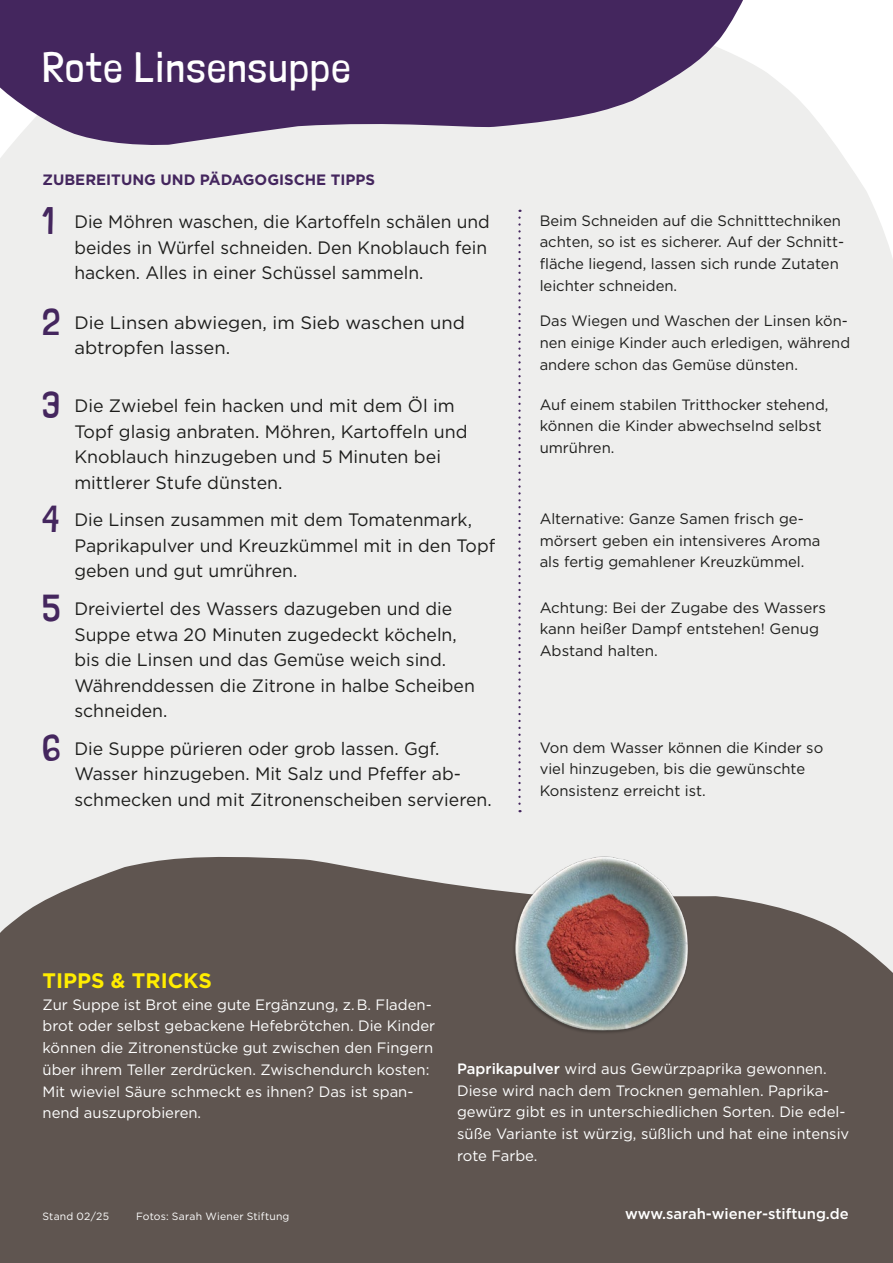
<style>
.page{position:relative;width:893px;height:1263px;background:#fff}
.page>*{position:absolute;margin:0;border:0;box-sizing:border-box;transform-origin:0 0}
.t1{font:300 42px "Londrina Solid";letter-spacing:.05em;color:#fff}
.t2{font:700 21px "Gotham";color:#ffed00}
.t3{font:18px/25.5px "Gotham";color:#1d1d1b}
.t4{font:15px/21.8px "Gotham";color:#1d1d1b}
.t5{font:15px/21.8px "Gotham";color:#fff}
.t6{font:700 15px "Gotham";color:#44265e}
.t7{font:500 15px "Gotham";color:#fff}
.t8{font:10.5px "Gotham";letter-spacing:.02em;color:#fff}
.s1{font-family:"Londrina Solid";font-weight:300;font-size:37.5px;color:#44265e}
.s2{font-weight:500}
</style>
<div class="page">
<div style="left:0;top:124px;width:893px;height:729px;background:#eeeeed"></div>
<svg style="left:0;top:0;width:819px;height:147px;background:#745e86"></svg>
<div style="left:0;top:853px;width:893px;height:410px;background:#5f5550"></div>
<svg style="left:518px;top:218px;width:3px;height:594px;background:#cec8d2"></svg>
<img style="left:487px;top:832px;width:244px;height:211px">
<h1 class="t1" style="left:43px;top:43px;width:309px">Rote Linsensuppe</h1>
<p class="t6" style="left:43px;top:170px;width:334px">ZUBEREITUNG UND PÄDAGOGISCHE TIPPS</p>
<p class="t3" style="left:74px;top:209px;width:417px;text-indent:-32px"><span class="s1">1</span> Die Möhren waschen, die Kartoffeln schälen und beides in Würfel schneiden. Den Knoblauch fein hacken. Alles in einer Schüssel sammeln.</p>
<p class="t4" style="left:540px;top:209px;width:306px">Beim Schneiden auf die Schnitttechniken achten, so ist es sicherer. Auf der Schnitt&shy;fläche liegend, lassen sich runde Zutaten leichter schneiden.</p>
<p class="t3" style="left:74px;top:309px;width:392px;text-indent:-32px"><span class="s1">2</span> Die Linsen abwiegen, im Sieb waschen und abtropfen lassen.</p>
<p class="t4" style="left:540px;top:310px;width:312px">Das Wiegen und Waschen der Linsen kön&shy;nen einige Kinder auch erledigen, während andere schon das Gemüse dünsten.</p>
<p class="t3" style="left:74px;top:392px;width:395px;text-indent:-32px"><span class="s1">3</span> Die Zwiebel fein hacken und mit dem Öl im Topf glasig anbraten. Möhren, Kartoffeln und Knoblauch hinzugeben und 5 Minuten bei mittlerer Stufe dünsten.</p>
<p class="t4" style="left:540px;top:393px;width:290px">Auf einem stabilen Tritthocker stehend, können die Kinder abwechselnd selbst umrühren.</p>
<p class="t3" style="left:74px;top:507px;width:422px;text-indent:-32px"><span class="s1">4</span> Die Linsen zusammen mit dem Tomatenmark,<br>Paprikapulver und Kreuzkümmel mit in den Topf geben und gut umrühren.</p>
<p class="t4" style="left:540px;top:507px;width:282px">Alternative: Ganze Samen frisch ge&shy;mörsert geben ein intensiveres Aroma als fertig gemahlener Kreuzkümmel.</p>
<p class="t3" style="left:74px;top:596px;width:402px;text-indent:-32px"><span class="s1">5</span> Dreiviertel des Wassers dazugeben und die Suppe etwa 20 Minuten zugedeckt köcheln, bis die Linsen und das Gemüse weich sind.<br>Währenddessen die Zitrone in halbe Scheiben schneiden.</p>
<p class="t4" style="left:540px;top:596px;width:288px">Achtung: Bei der Zugabe des Wassers kann heißer Dampf entstehen! Genug<br>Abstand halten.</p>
<p class="t3" style="left:74px;top:735px;width:419px;text-indent:-32px"><span class="s1">6</span> Die Suppe pürieren oder grob lassen. Ggf.<br>Wasser hinzugeben. Mit Salz und Pfeffer ab&shy;schmecken und mit Zitronenscheiben servieren.</p>
<p class="t4" style="left:540px;top:736px;width:285px">Von dem Wasser können die Kinder so viel hinzugeben, bis die gewünschte<br>Konsistenz erreicht ist.</p>
<p class="t2" style="left:43px;top:966px;width:171px">TIPPS &amp; TRICKS</p>
<p class="t5" style="left:43px;top:993px;width:394px">Zur Suppe ist Brot eine gute Ergänzung, z. B. Fladen&shy;brot oder selbst gebackene Hefebrötchen. Die Kinder können die Zitronenstücke gut zwischen den Fingern über ihrem Teller zerdrücken. Zwischendurch kosten:<br>Mit wieviel Säure schmeckt es ihnen? Das ist span&shy;nend auszuprobieren.</p>
<p class="t5" style="left:457px;top:1057px;width:394px"><span class="s2">Paprikapulver</span> wird aus Gewürzpaprika gewonnen.<br>Diese wird nach dem Trocknen gemahlen. Paprika&shy;gewürz gibt es in unterschiedlichen Sorten. Die edel&shy;süße Variante ist würzig, süßlich und hat eine intensiv rote Farbe.</p>
<p class="t8" style="left:43px;top:1210px;width:68px">Stand 02/25</p>
<p class="t8" style="left:136px;top:1209px;width:155px">Fotos: Sarah Wiener Stiftung</p>
<p class="t7" style="left:625px;top:1204px;width:225px">www.sarah-wiener-stiftung.de</p>
</div>
